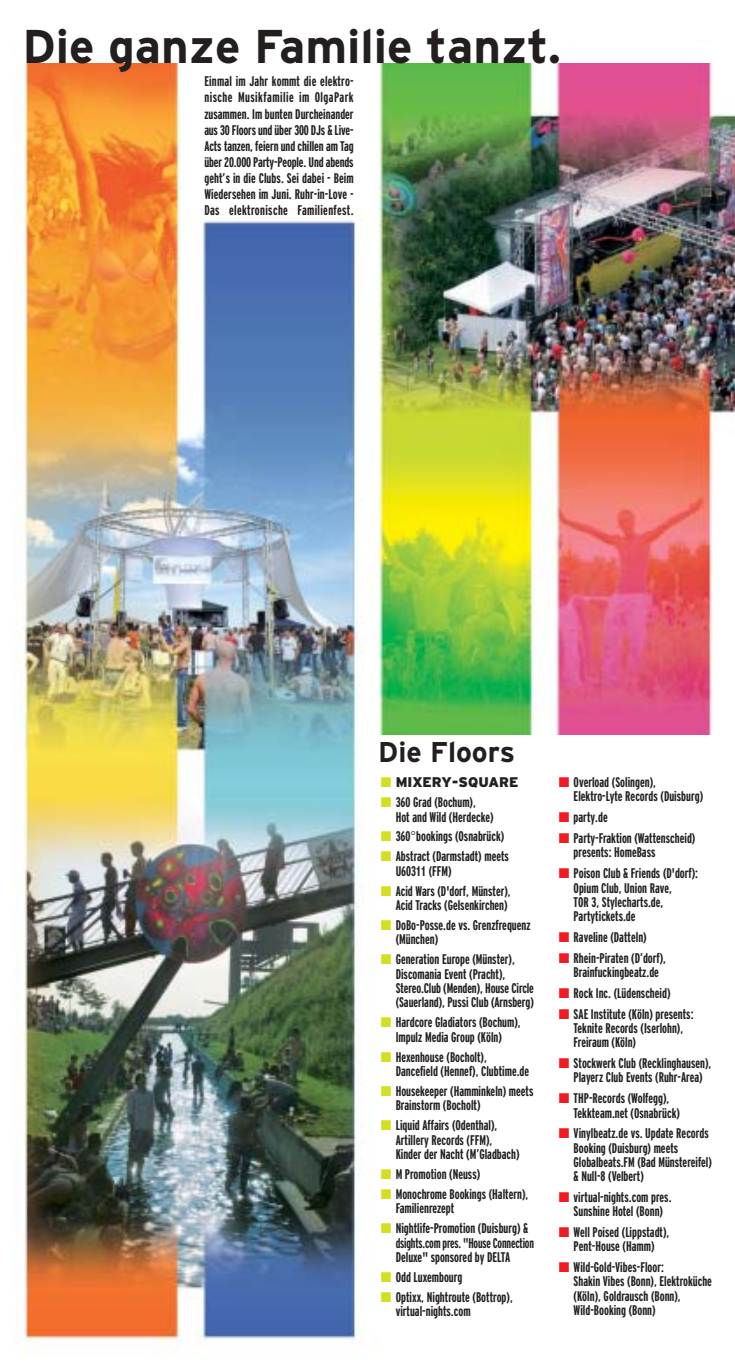
<style>
.page{position:relative;width:735px;height:1365px;background:#fff}
.page>*{position:absolute;margin:0;border:0;box-sizing:border-box;transform-origin:0 0}
.t1{font:700 47.25px "Q Interstate 2000";color:#231f1f}
.t2{font:700 28.53px "Q Interstate 2000";color:#231f1f}
.t3{font:700 14px/14.2px "Q Interstate 2000 Comp";color:#231f1f}
.t4{font:900 14px "Q Interstate 2000";color:#231f1f}
.s1{color:#d3de25}
.s2{color:#ee1c24}
</style>
<div class="page">
<img style="left:17px;top:41px;width:718px;height:1316px">
<div style="left:375px;top:736px;width:351px;height:593px;background:#fff"></div>
<div style="left:15px;top:43px;width:719px;height:20px;background:#fff"></div>
<h1 class="t1" style="left:22px;top:31px;width:540px">Die ganze Familie tanzt.</h1>
<p class="t3" style="left:204px;top:75px;width:151px;line-height:16.1px;text-align:justify">Einmal im Jahr kommt die elektro&shy;nische Musikfamilie im OlgaPark zusammen. Im bunten Durcheinander aus 30 Floors und über 300 DJs &amp; Live-Acts tanzen, feiern und chillen am Tag über 20.000 Party-People. Und abends geht’s in die Clubs. Sei dabei - Beim Wiedersehen im Juni. Ruhr-in-Love - Das elektronische Familienfest.</p>
<h2 class="t2" style="left:378px;top:743px;width:139px">Die Floors</h2>
<p class="t4" style="left:381px;top:778px;width:139px"><span class="s1">■</span> MIXERY-SQUARE</p>
<p class="t3" style="left:396px;top:796px;width:99px;text-indent:-15px"><span class="s1">■</span> 360 Grad (Bochum),<br>Hot and Wild (Herdecke)</p>
<p class="t3" style="left:381px;top:831px;width:125px"><span class="s1">■</span> 360 bookings (Osnabrück)</p>
<p class="t3" style="left:396px;top:850px;width:115px;text-indent:-15px"><span class="s1">■</span> Abstract (Darmstadt) meets<br>U60311 (FFM)</p>
<p class="t3" style="left:381px;top:885px;width:131px;text-align:right"><span class="s1">■</span> Acid Wars (D'dorf, Münster),<br>Acid Tracks (Gelsenkirchen)</p>
<p class="t3" style="left:396px;top:919px;width:136px;text-indent:-15px"><span class="s1">■</span> DoBo-Posse.de vs. Grenzfrequenz (München)</p>
<p class="t3" style="left:396px;top:953px;width:140px;text-indent:-15px"><span class="s1">■</span> Generation Europe (Münster), Discomania Event (Pracht), Stereo.Club (Menden), House Circle (Sauerland), Pussi Club (Arnsberg)</p>
<p class="t3" style="left:381px;top:1016px;width:141px;text-align:center"><span class="s1">■</span> Hardcore Gladiators (Bochum),<br>Impulz Media Group (Köln)</p>
<p class="t3" style="left:396px;top:1051px;width:135px;text-indent:-15px"><span class="s1">■</span> Hexenhouse (Bocholt),<br>Dancefield (Hennef), Clubtime.de</p>
<p class="t3" style="left:396px;top:1085px;width:139px;text-indent:-15px"><span class="s1">■</span> Housekeeper (Hamminkeln) meets<br>Brainstorm (Bocholt)</p>
<p class="t3" style="left:396px;top:1119px;width:125px;text-indent:-15px"><span class="s1">■</span> Liquid Affairs (Odenthal),<br>Artillery Records (FFM),<br>Kinder der Nacht (M’Gladbach)</p>
<p class="t3" style="left:381px;top:1168px;width:101px"><span class="s1">■</span> M Promotion (Neuss)</p>
<p class="t3" style="left:396px;top:1188px;width:134px;text-indent:-15px"><span class="s1">■</span> Monochrome Bookings (Haltern),<br>Familienrezept</p>
<p class="t3" style="left:396px;top:1222px;width:140px;text-indent:-15px"><span class="s1">■</span> Nightlife-Promotion (Duisburg) &amp; dsights.com pres. "House Connection<br>Deluxe" sponsored by DELTA</p>
<p class="t3" style="left:381px;top:1271px;width:83px"><span class="s1">■</span> Odd Luxembourg</p>
<p class="t3" style="left:396px;top:1291px;width:119px;text-indent:-15px"><span class="s1">■</span> Optixx, Nightroute (Bottrop), virtual-nights.com</p>
<p class="t3" style="left:574px;top:776px;width:131px;text-indent:-15px"><span class="s2">■</span> Overload (Solingen),<br>Elektro-Lyte Records (Duisburg)</p>
<p class="t3" style="left:559px;top:811px;width:50px"><span class="s2">■</span> party.de</p>
<p class="t3" style="left:574px;top:832px;width:123px;text-indent:-15px"><span class="s2">■</span> Party-Fraktion (Wattenscheid) presents: HomeBass</p>
<p class="t3" style="left:574px;top:868px;width:126px;text-indent:-15px"><span class="s2">■</span> Poison Club &amp; Friends (D'dorf):<br>Opium Club, Union Rave,<br>TOR 3, Stylecharts.de,<br>Partytickets.de</p>
<p class="t3" style="left:559px;top:931px;width:89px"><span class="s2">■</span> Raveline (Datteln)</p>
<p class="t3" style="left:559px;top:952px;width:109px;text-align:center"><span class="s2">■</span> Rhein-Piraten (D’dorf),<br>Brainfuckingbeatz.de</p>
<p class="t3" style="left:559px;top:987px;width:113px"><span class="s2">■</span> Rock Inc. (Lüdenscheid)</p>
<p class="t3" style="left:574px;top:1008px;width:121px;text-indent:-15px"><span class="s2">■</span> SAE Institute (Köln) presents:<br>Teknite Records (Iserlohn),<br>Freiraum (Köln)</p>
<p class="t3" style="left:559px;top:1057px;width:154px;text-align:center"><span class="s2">■</span> Stockwerk Club (Recklinghausen),<br>Playerz Club Events (Ruhr-Area)</p>
<p class="t3" style="left:574px;top:1092px;width:108px;text-indent:-15px"><span class="s2">■</span> THP-Records (Wolfegg),<br>Tekkteam.net (Osnabrück)</p>
<p class="t3" style="left:574px;top:1128px;width:140px;text-indent:-15px"><span class="s2">■</span> Vinylbeatz.de vs. Update Records<br>Booking (Duisburg) meets<br>Globalbeats.FM (Bad Münstereifel) &amp; Null-8 (Velbert)</p>
<p class="t3" style="left:559px;top:1191px;width:114px;text-align:center"><span class="s2">■</span> virtual-nights.com pres.<br>Sunshine Hotel (Bonn)</p>
<p class="t3" style="left:559px;top:1226px;width:112px;text-align:center"><span class="s2">■</span> Well Poised (Lippstadt),<br>Pent-House (Hamm)</p>
<p class="t3" style="left:574px;top:1261px;width:140px;text-indent:-15px"><span class="s2">■</span> Wild-Gold-Vibes-Floor:<br>Shakin Vibes (Bonn), Elektroküche (Köln), Goldrausch (Bonn),<br>Wild-Booking (Bonn)</p>
</div>
